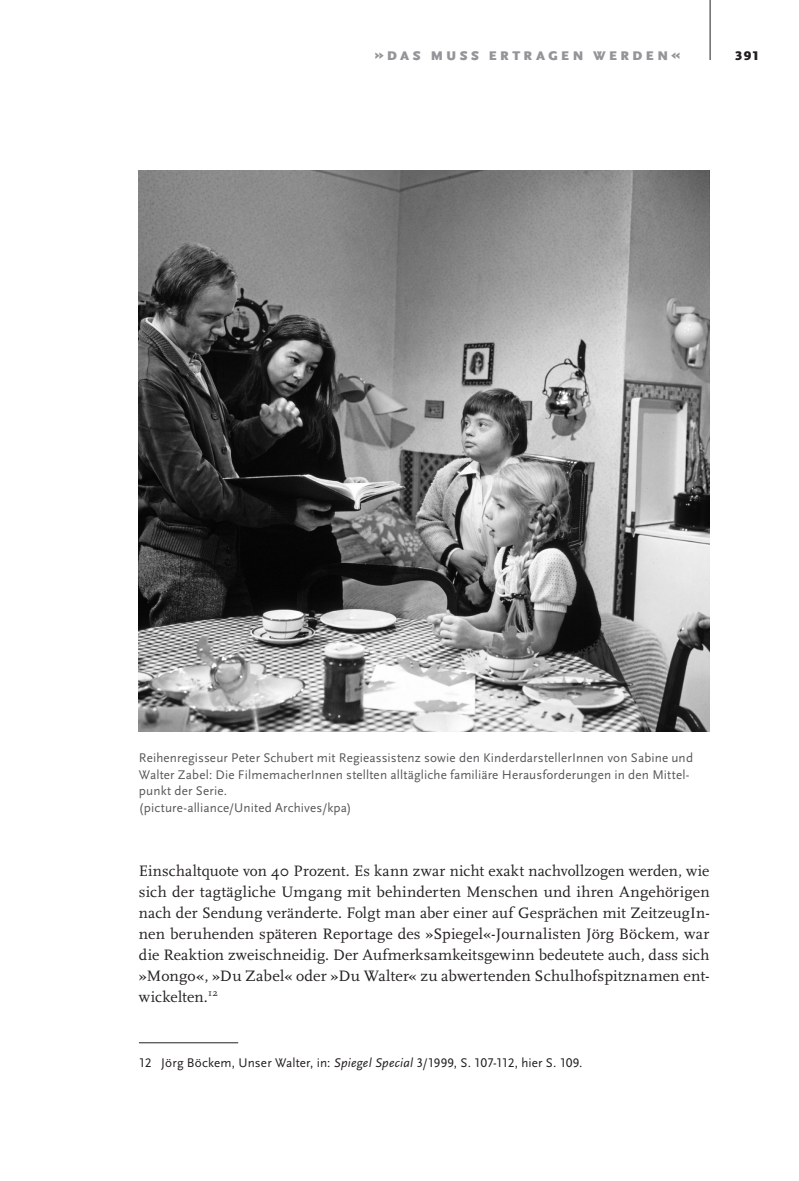
<style>
.page{position:relative;width:799px;height:1181px;background:#fff}
.page>*{position:absolute;margin:0;border:0;box-sizing:border-box;transform-origin:0 0}
._10__Fußnotentext{font:15.75px/21px "Scala Pro";letter-spacing:.005em;color:#231f20;text-align:justify}
._7__Bildunterschrift{font:13.12px/16.6px "Scala Sans Pro";letter-spacing:.01em;color:#57585a}
._10__Fußnotentext-2{font:13.12px "Scala Sans Pro";letter-spacing:.01em;color:#231f20}
._8_2__Kopfzeile_rech{font:900 13.12px "Scala Sans Pro";letter-spacing:.27em;color:#939598}
.t1{font:900 13.12px "Scala Sans Pro";color:#231f20}
.s1{font-style:italic}
</style>
<div class="page">
<hr style="left:709px;top:0;width:1px;height:60px;background:#231f20">
<hr style="left:139px;top:1042px;width:99px;height:1px;background:#231f20">
<img style="left:139px;top:171px;width:570px;height:560px">
<p class="_8_2__Kopfzeile_rech" style="left:375px;top:48px;width:306px">»DAS MUSS ERTRAGEN WERDEN«</p>
<p class="t1" style="left:735px;top:48px;width:25px">391</p>
<p class="_7__Bildunterschrift" style="left:139px;top:749px;width:555px">Reihenregisseur Peter Schubert mit Regieassistenz sowie den KinderdarstellerInnen von Sabine und<br>Walter Zabel: Die FilmemacherInnen stellten alltägliche familiäre Herausforderungen in den Mittel&shy;punkt der Serie.</p>
<p class="_7__Bildunterschrift" style="left:139px;top:799px;width:214px">(picture-alliance/United Archives/kpa)</p>
<p class="_10__Fußnotentext" style="left:139px;top:860px;width:572px">Einschaltquote von 40 Prozent. Es kann zwar nicht exakt nachvollzogen werden, wie sich der tagtägliche Umgang mit behinderten Menschen und ihren Angehörigen nach der Sendung veränderte. Folgt man aber einer auf Gesprächen mit ZeitzeugIn&shy;nen beruhenden späteren Reportage des »Spiegel«-Journalisten Jörg Böckem, war die Reaktion zweischneidig. Der Aufmerksamkeitsgewinn bedeutete auch, dass sich »Mongo«, »Du Zabel« oder »Du Walter« zu abwertenden Schulhofspitznamen ent&shy;wickelten.<sup>12</sup></p>
<p class="_10__Fußnotentext-2" style="left:139px;top:1055px;width:445px">12 Jörg Böckem, Unser Walter, in: <span class="s1">Spiegel Special</span> 3/1999, S. 107-112, hier S. 109.</p>
</div>
